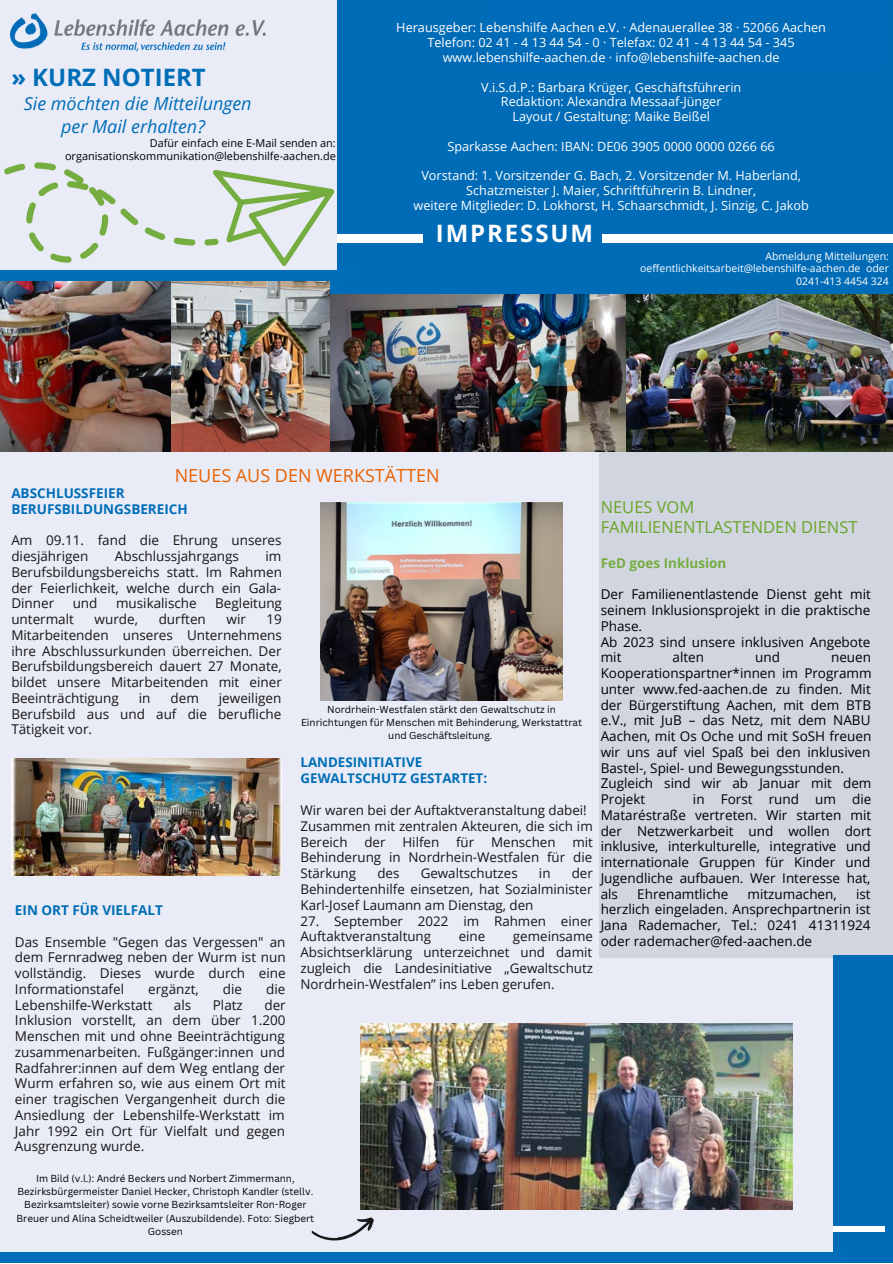
<style>
.page{position:relative;width:893px;height:1264px;background:#fff}
.page>*{position:absolute;margin:0;border:0;box-sizing:border-box;transform-origin:0 0}
.t1{font:700 24px "Open Sans";color:#006db7}
.t2{font:700 24px "Open Sans";letter-spacing:.08em;color:#fff}
.t3{font:italic 18px/23.5px "Open Sans";color:#006db7;text-align:center}
.t4{font:18px "Open Sans";color:#e86101}
.t5{font:16.5px/20.2px "Open Sans";color:#69a528}
.t6{font:13.5px/15.8px "Open Sans";color:#171615;text-align:justify}
.t7{font:13.5px/15.8px "Open Sans";color:#000}
.t8{font:700 13.5px/15.8px "Open Sans";color:#006db8}
.t9{font:700 13.5px "Open Sans";color:#006eb5}
.t10{font:700 13.5px "Open Sans";color:#75ad40}
.t11{font:13.35px/15.8px "Open Sans";color:#171615;text-align:justify}
.t12{font:700 13.35px/15.8px "Open Sans";color:#006eb5}
.t13{font:12.75px/14.9px "Open Sans";color:#fff;text-align:center}
.t14{font:10.95px/12.8px "Open Sans";color:#000;text-align:right}
.t15{font:10.5px/12.3px "Open Sans";color:#fff;text-align:right}
.t16{font:9.9px/13.2px "Canva Sans";color:#000;text-align:center}
</style>
<div class="page">
<div style="left:0;top:0;width:892px;height:1262px;background:#e9ecf7"></div>
<div style="left:254px;top:278px;width:133px;height:10px;background:#006db8"></div>
<div style="left:254px;top:284px;width:133px;height:10px;background:#006db8"></div>
<div style="left:337px;top:0;width:555px;height:295px;background:#006bb6"></div>
<div style="left:603px;top:234px;width:289px;height:8px;background:#fff"></div>
<div style="left:337px;top:234px;width:85px;height:8px;background:#fff"></div>
<img style="left:11px;top:758px;width:271px;height:117px">
<img style="left:9px;top:13px;width:257px;height:39px">
<div style="left:599px;top:410px;width:293px;height:547px;background:#d1d5df"></div>
<div style="left:833px;top:955px;width:59px;height:180px;background:#006bb6"></div>
<div style="left:833px;top:1083px;width:59px;height:179px;background:#006bb6"></div>
<div style="left:833px;top:1226px;width:51px;height:5px;background:#fff"></div>
<img style="left:361px;top:1023px;width:431px;height:186px">
<img style="left:329px;top:294px;width:297px;height:158px">
<img style="left:626px;top:294px;width:266px;height:158px">
<img style="left:320px;top:503px;width:242px;height:197px">
<img style="left:170px;top:352px;width:159px;height:100px">
<img style="left:0;top:352px;width:170px;height:100px">
<div style="left:711px;top:1252px;width:132px;height:10px;background:#006db8"></div>
<div style="left:580px;top:1252px;width:133px;height:10px;background:#006db8"></div>
<div style="left:455px;top:1252px;width:132px;height:10px;background:#006db8"></div>
<div style="left:329px;top:1252px;width:133px;height:10px;background:#006db8"></div>
<div style="left:204px;top:1252px;width:132px;height:10px;background:#006db8"></div>
<div style="left:78px;top:1252px;width:133px;height:10px;background:#006db8"></div>
<div style="left:0;top:1252px;width:85px;height:10px;background:#006db8"></div>
<svg style="left:311px;top:1217px;width:63px;height:24px"></svg>
<div style="left:228px;top:271px;width:133px;height:10px;background:#006db8"></div>
<img style="left:0;top:162px;width:336px;height:190px">
<h1 class="t1" style="left:11px;top:60px;width:196px">» KURZ NOTIERT</h1>
<h2 class="t3" style="left:24px;top:91px;width:229px">Sie möchten die Mitteilungen per Mail erhalten?</h2>
<p class="t14" style="left:65px;top:137px;width:272px">Dafür einfach eine E-Mail senden an: organisationskommunikation@lebenshilfe-aachen.de</p>
<p class="t13" style="left:396px;top:20px;width:431px">Herausgeber: Lebenshilfe Aachen e.V. · Adenauerallee 38 · 52066 Aachen<br>Telefon: 02 41 - 4 13 44 54 - 0 · Telefax: 02 41 - 4 13 44 54 - 345 www.lebenshilfe-aachen.de · info@lebenshilfe-aachen.de</p>
<p class="t13" style="left:481px;top:79px;width:262px">V.i.S.d.P.: Barbara Krüger, Geschäftsführerin<br>Redaktion: Alexandra Messaaf-Jünger<br>Layout / Gestaltung: Maike Beißel</p>
<p class="t13" style="left:447px;top:138px;width:329px">Sparkasse Aachen: IBAN: DE06 3905 0000 0000 0266 66</p>
<p class="t13" style="left:413px;top:168px;width:397px">Vorstand: 1. Vorsitzender G. Bach, 2. Vorsitzender M. Haberland,<br>Schatzmeister J. Maier, Schriftführerin B. Lindner,<br>weitere Mitglieder: D. Lokhorst, H. Schaarschmidt, J. Sinzig, C. Jakob</p>
<h1 class="t2" style="left:436px;top:216px;width:159px">IMPRESSUM</h1>
<p class="t15" style="left:640px;top:249px;width:250px">Abmeldung Mitteilungen: oeffentlichkeitsarbeit@lebenshilfe-aachen.de oder<br>0241-413 4454 324</p>
<h2 class="t4" style="left:175px;top:463px;width:266px">NEUES AUS DEN WERKSTÄTTEN</h2>
<p class="t8" style="left:11px;top:485px;width:178px">ABSCHLUSSFEIER<br>BERUFSBILDUNGSBEREICH</p>
<p class="t6" style="left:11px;top:532px;width:272px">Am 09.11. fand die Ehrung unseres diesjährigen</p>
<p class="t5" style="left:600px;top:496px;width:258px">NEUES VOM<br>FAMILIENENTLASTENDEN DIENST</p>
<p class="t6" style="left:115px;top:548px;width:126px">Abschlussjahrgangs</p>
<p class="t6" style="left:11px;top:548px;width:272px;text-indent:254px">im Berufsbildungsbereichs statt. Im Rahmen der Feierlichkeit, welche durch ein Gala-Dinner</p>
<p class="t10" style="left:600px;top:553px;width:127px">FeD goes Inklusion</p>
<p class="t7" style="left:600px;top:586px;width:272px">Der Familienentlastende Dienst geht mit seinem Inklusionsprojekt in die praktische<br>Phase.<br>Ab 2023 sind unsere inklusiven Angebote mit</p>
<p class="t6" style="left:73px;top:595px;width:26px">und</p>
<p class="t6" style="left:116px;top:595px;width:82px">musikalische</p>
<p class="t6" style="left:215px;top:595px;width:68px">Begleitung</p>
<p class="t6" style="left:11px;top:611px;width:64px">untermalt</p>
<p class="t6" style="left:95px;top:611px;width:45px">wurde,</p>
<p class="t6" style="left:159px;top:611px;width:49px">durften</p>
<p class="t6" style="left:226px;top:611px;width:21px">wir</p>
<p class="t6" style="left:11px;top:611px;width:272px;text-indent:255px">19<br>Mitarbeitenden unseres Unternehmens ihre Abschlussurkunden überreichen. Der Berufsbildungsbereich dauert 27 Monate, bildet unsere Mitarbeitenden mit einer Beeinträchtigung</p>
<p class="t7" style="left:672px;top:649px;width:33px">alten</p>
<p class="t7" style="left:755px;top:649px;width:26px">und</p>
<p class="t7" style="left:600px;top:649px;width:272px;text-indent:230px">neuen<br>Kooperationspartner*innen im Programm unter www.fed-aachen.de zu finden. Mit der Bürgerstiftung Aachen, mit dem BTB e.V., mit JuB – das Netz, mit dem NABU<br>Aachen, mit Os Oche und mit SoSH freuen wir uns auf viel Spaß bei den inklusiven<br>Bastel-, Spiel- und Bewegungsstunden.<br>Zugleich sind wir ab Januar mit dem<br>Projekt</p>
<p class="t6" style="left:11px;top:689px;width:271px;text-indent:207px">jeweiligen Berufsbild aus und auf die berufliche Tätigkeit vor.</p>
<p class="t6" style="left:139px;top:689px;width:13px">in</p>
<p class="t6" style="left:170px;top:689px;width:30px">dem</p>
<p class="t16" style="left:301px;top:702px;width:282px">Nordrhein-Westfalen stärkt den Gewaltschutz in<br>Einrichtungen für Menschen mit Behinderung, Werkstattrat und Geschäftsleitung.</p>
<p class="t12" style="left:300px;top:754px;width:188px">LANDESINITIATIVE<br>GEWALTSCHUTZ GESTARTET:</p>
<p class="t11" style="left:300px;top:801px;width:294px;text-align:left">Wir waren bei der Auftaktveranstaltung dabei!<br>Zusammen mit zentralen Akteuren, die sich im<br>Bereich</p>
<p class="t7" style="left:600px;top:791px;width:272px;text-align:justify;text-indent:92px">in Forst rund um die Mataréstraße vertreten. Wir starten mit der Netzwerkarbeit und wollen dort inklusive, interkulturelle, integrative und internationale Gruppen für Kinder und Jugendliche aufbauen. Wer Interesse hat, als</p>
<p class="t11" style="left:364px;top:833px;width:23px">der</p>
<p class="t11" style="left:402px;top:833px;width:38px">Hilfen</p>
<p class="t11" style="left:456px;top:833px;width:20px">für</p>
<p class="t11" style="left:491px;top:833px;width:66px">Menschen</p>
<p class="t11" style="left:300px;top:833px;width:294px;text-indent:272px">mit Behinderung in Nordrhein-Westfalen für die Stärkung</p>
<p class="t11" style="left:300px;top:865px;width:294px;text-indent:271px">der Behindertenhilfe einsetzen, hat Sozialminister Karl-Josef Laumann am Dienstag, den</p>
<p class="t11" style="left:300px;top:912px;width:294px">27. September 2022 im Rahmen einer<br>Auftaktveranstaltung</p>
<p class="t11" style="left:377px;top:865px;width:24px">des</p>
<p class="t11" style="left:420px;top:865px;width:98px">Gewaltschutzes</p>
<p class="t11" style="left:539px;top:865px;width:13px">in</p>
<p class="t7" style="left:637px;top:885px;width:92px">Ehrenamtliche</p>
<p class="t7" style="left:747px;top:885px;width:91px">mitzumachen,</p>
<p class="t7" style="left:600px;top:885px;width:271px;text-align:justify;text-indent:255px">ist herzlich eingeladen. Ansprechpartnerin ist Jana Rademacher, Tel.: 0241 41311924 oder rademacher@fed-aachen.de</p>
<p class="t9" style="left:15px;top:900px;width:149px">EIN ORT FÜR VIELFALT</p>
<p class="t6" style="left:15px;top:933px;width:272px">Das Ensemble "Gegen das Vergessen" an dem Fernradweg neben der Wurm ist nun vollständig. Dieses wurde durch eine Informationstafel</p>
<p class="t11" style="left:300px;top:928px;width:294px;text-indent:212px">gemeinsame Absichtserklärung unterzeichnet und damit zugleich die Landesinitiative „Gewaltschutz Nordrhein-Westfalen” ins Leben gerufen.</p>
<p class="t11" style="left:458px;top:928px;width:28px">eine</p>
<p class="t6" style="left:148px;top:980px;width:52px">ergänzt,</p>
<p class="t6" style="left:223px;top:980px;width:21px">die</p>
<p class="t6" style="left:266px;top:980px;width:21px">die</p>
<p class="t6" style="left:15px;top:996px;width:139px">Lebenshilfe-Werkstatt</p>
<p class="t6" style="left:174px;top:996px;width:19px">als</p>
<p class="t6" style="left:213px;top:996px;width:32px">Platz</p>
<p class="t6" style="left:15px;top:996px;width:272px;text-indent:249px">der Inklusion vorstellt, an dem über 1.200<br>Menschen mit und ohne Beeinträchtigung zusammenarbeiten. Fußgänger:innen und Radfahrer:innen auf dem Weg entlang der Wurm erfahren so, wie aus einem Ort mit einer tragischen Vergangenheit durch die Ansiedlung der Lebenshilfe-Werkstatt im Jahr 1992 ein Ort für Vielfalt und gegen Ausgrenzung wurde.</p>
<p class="t16" style="left:16px;top:1171px;width:299px">Im Bild (v.l.): André Beckers und Norbert Zimmermann, Bezirksbürgermeister Daniel Hecker, Christoph Kandler (stellv.<br>Bezirksamtsleiter) sowie vorne Bezirksamtsleiter Ron-Roger Breuer und Alina Scheidtweiler (Auszubildende). Foto: Siegbert Gossen</p>
</div>
